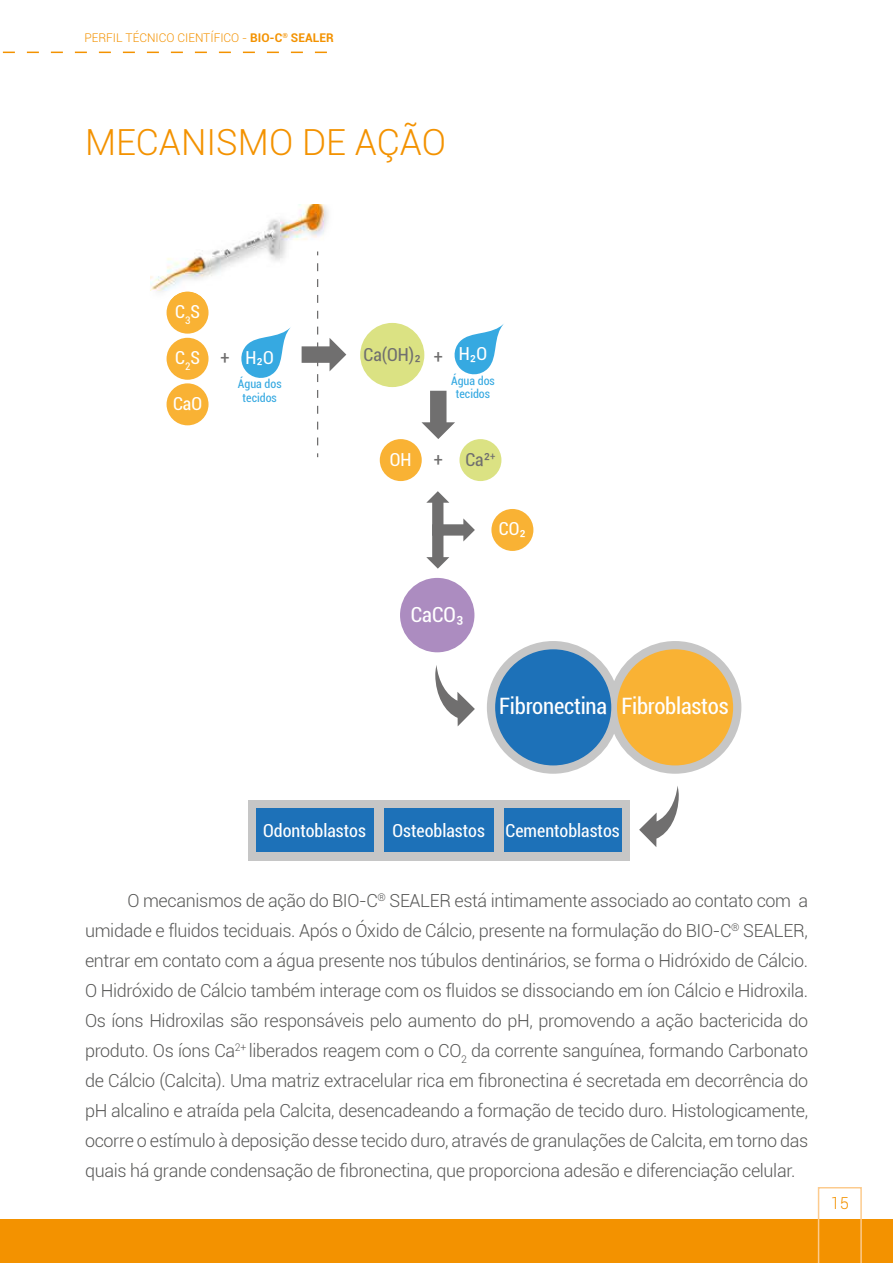
<style>
.page{position:relative;width:893px;height:1263px;background:#fff}
.page>*{position:absolute;margin:0;border:0;box-sizing:border-box;transform-origin:0 0}
.t1{font:300 36px "Roboto";color:#f39200}
.t2{font:condensed 22.65px "Roboto";letter-spacing:-.01em;color:#fff}
.t3{font:condensed 20.85px "Roboto";color:#fff}
.t4{font:300 18px/30px "Roboto";letter-spacing:-.02em;color:#575756;text-align:justify}
.t5{font:condensed 18px "Roboto";color:#fff}
.t6{font:condensed 18px "Roboto";color:#706f6f}
.t7{font:300 16.5px "Roboto";color:#f39200}
.t8{font:300 12px "Roboto";color:#f39200}
.t9{font:condensed 12px/13.4px "Roboto";color:#36a9e1;text-align:center}
.s1{font-weight:700}
</style>
<div class="page">
<div style="left:0;top:1219px;width:893px;height:44px;background:#f39200"></div>
<svg style="left:818px;top:1187px;width:44px;height:76px"></svg>
<svg style="left:2px;top:52px;width:325px;height:1px"></svg>
<div style="left:167px;top:383px;width:42px;height:42px;background:#f9b234;border-radius:50%"></div>
<div style="left:360px;top:323px;width:64px;height:64px;background:#dbe283;border-radius:50%"></div>
<div style="left:167px;top:292px;width:42px;height:42px;background:#f9b234;border-radius:50%"></div>
<div style="left:167px;top:338px;width:42px;height:42px;background:#f9b234;border-radius:50%"></div>
<div style="left:380px;top:439px;width:42px;height:42px;background:#f9b234;border-radius:50%"></div>
<div style="left:491px;top:509px;width:42px;height:42px;background:#f9b234;border-radius:50%"></div>
<div style="left:459px;top:439px;width:42px;height:42px;background:#dbe283;border-radius:50%"></div>
<div style="left:400px;top:578px;width:74px;height:74px;background:#ac8cc0;border-radius:50%"></div>
<div style="left:248px;top:800px;width:381px;height:60px;background:#c6c6c6"></div>
<div style="left:384px;top:808px;width:109px;height:44px;background:#1d71b8"></div>
<div style="left:504px;top:808px;width:117px;height:44px;background:#1d71b8"></div>
<div style="left:256px;top:808px;width:117px;height:44px;background:#1d71b8"></div>
<svg style="left:487px;top:641px;width:254px;height:133px"></svg>
<div style="left:495px;top:649px;width:116px;height:116px;background:#1d71b8;border-radius:50%"></div>
<div style="left:617px;top:649px;width:116px;height:116px;background:#f9b234;border-radius:50%"></div>
<img style="left:150px;top:206px;width:178px;height:86px">
<img style="left:169px;top:292px;width:37px;height:11px">
<img style="left:150px;top:204px;width:174px;height:86px">
<svg style="left:241px;top:327px;width:50px;height:51px"></svg>
<svg style="left:454px;top:324px;width:50px;height:51px"></svg>
<svg style="left:421px;top:391px;width:34px;height:48px"></svg>
<svg style="left:426px;top:491px;width:49px;height:78px"></svg>
<svg style="left:435px;top:665px;width:40px;height:61px"></svg>
<svg style="left:639px;top:786px;width:40px;height:61px"></svg>
<svg style="left:302px;top:263px;width:44px;height:194px"></svg>
<p class="t8" style="left:84px;top:29px;width:251px">PERFIL TÉCNICO CIENTÍFICO - <span class="s1">BIO-C</span><sup>®</sup> <span class="s1">SEALER</span></p>
<h1 class="t1" style="left:85px;top:117px;width:362px">MECANISMO DE AÇÃO</h1>
<p class="t5" style="left:175px;top:299px;width:26px">C<sub>3</sub>S</p>
<p class="t5" style="left:175px;top:345px;width:26px">C<sub>2</sub>S</p>
<p class="t5" style="left:173px;top:391px;width:31px">CaO</p>
<p class="t6" style="left:364px;top:342px;width:59px">Ca(OH)²</p>
<p class="t6" style="left:221px;top:345px;width:11px">+</p>
<p class="t5" style="left:476px;top:341px;width:12px">O</p>
<p class="t5" style="left:459px;top:345px;width:19px">H²</p>
<p class="t5" style="left:246px;top:345px;width:30px">H²O</p>
<p class="t9" style="left:238px;top:377px;width:45px">Água dos tecidos</p>
<p class="t9" style="left:451px;top:373px;width:45px">Água dos tecidos</p>
<p class="t6" style="left:434px;top:344px;width:11px">+</p>
<p class="t5" style="left:390px;top:447px;width:23px">OH</p>
<p class="t6" style="left:434px;top:447px;width:11px">+</p>
<p class="t6" style="left:465px;top:447px;width:32px">Ca²<sup>+</sup></p>
<p class="t5" style="left:499px;top:516px;width:29px">CO²</p>
<p class="t3" style="left:411px;top:600px;width:54px">CaCO³</p>
<p class="t2" style="left:499px;top:690px;width:231px">Fibronectina Fibroblastos</p>
<p class="t5" style="left:263px;top:818px;width:104px">Odontoblastos</p>
<p class="t5" style="left:393px;top:818px;width:229px">Osteoblastos Cementoblastos</p>
<p class="t4" style="left:85px;top:885px;width:725px;text-indent:43px">O mecanismos de ação do BIO-C<sup>®</sup> SEALER está intimamente associado ao contato com a umidade e fluidos teciduais. Após o Óxido de Cálcio, presente na formulação do BIO-C<sup>®</sup> SEALER, entrar em contato com a água presente nos túbulos dentinários, se forma o Hidróxido de Cálcio.<br>O Hidróxido de Cálcio também interage com os fluidos se dissociando em íon Cálcio e Hidroxila.<br>Os íons Hidroxilas são responsáveis pelo aumento do pH, promovendo a ação bactericida do produto. Os íons Ca<sup>2+</sup> liberados reagem com o CO<sub>2</sub> da corrente sanguínea, formando Carbonato de Cálcio (Calcita). Uma matriz extracelular rica em fibronectina é secretada em decorrência do pH alcalino e atraída pela Calcita, desencadeando a formação de tecido duro. Histologicamente, ocorre o estímulo à deposição desse tecido duro, através de granulações de Calcita, em torno das quais há grande condensação de fibronectina, que proporciona adesão e diferenciação celular.</p>
<p class="t7" style="left:831px;top:1192px;width:20px">15</p>
</div>
